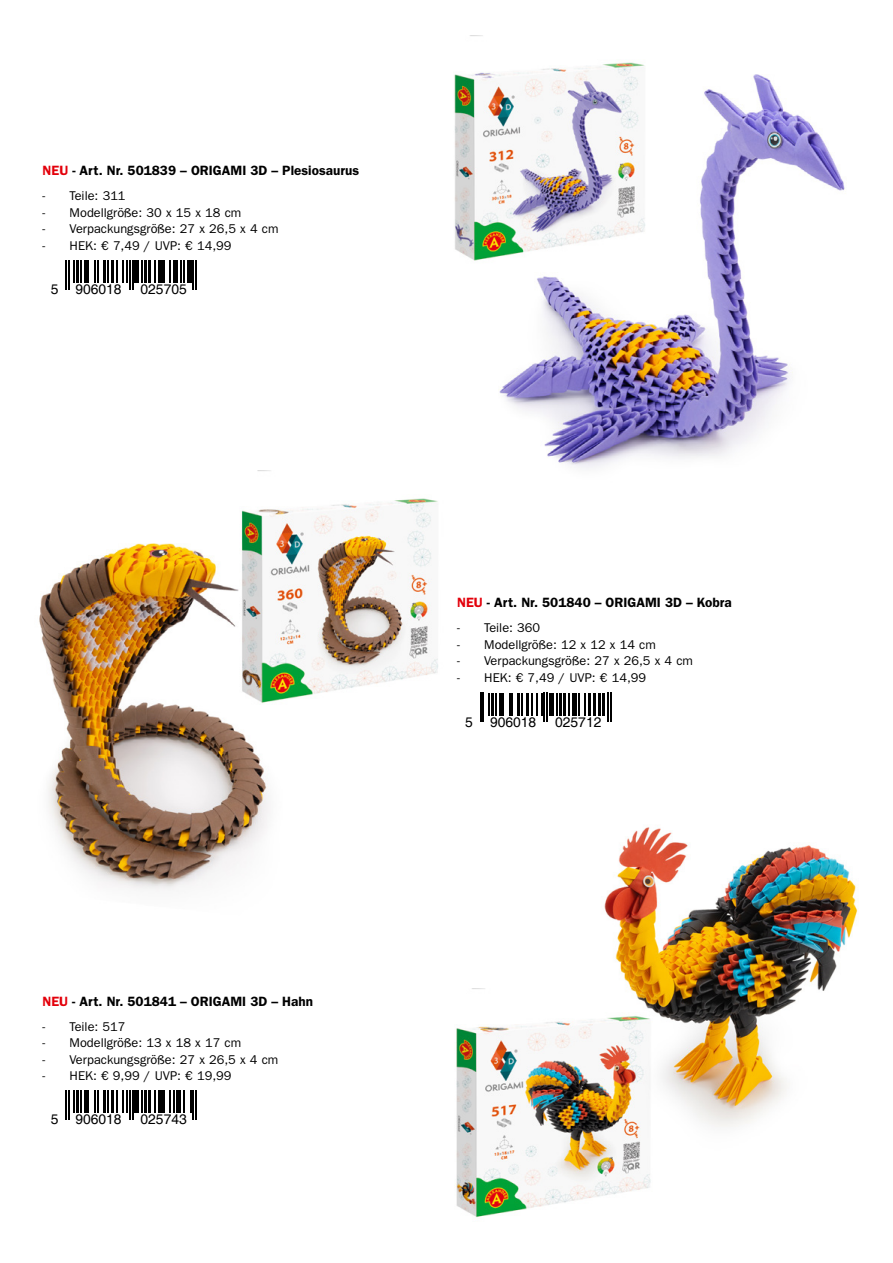
<style>
.page{position:relative;width:893px;height:1263px;background:#fff}
.page>*{position:absolute;margin:0;border:0;box-sizing:border-box;transform-origin:0 0}
.t1{font:13.8px "Helvetica";color:#000}
.t2{font:600 13.5px "ITC Franklin Gothic Std";color:#000}
.t3{font:12.75px "ITC Franklin Gothic Std";color:#000}
.s1{color:#e3000b}
</style>
<div class="page">
<hr style="left:65px;top:260px;width:2px;height:30px;background:#000">
<hr style="left:68px;top:260px;width:1px;height:30px;background:#000">
<svg style="left:74px;top:260px;width:1px;height:23px"></svg>
<hr style="left:76px;top:260px;width:3px;height:23px;background:#000">
<svg style="left:81px;top:260px;width:1px;height:23px"></svg>
<hr style="left:85px;top:260px;width:4px;height:23px;background:#000">
<hr style="left:94px;top:260px;width:2px;height:23px;background:#000">
<hr style="left:97px;top:260px;width:2px;height:23px;background:#000">
<hr style="left:103px;top:260px;width:3px;height:23px;background:#000">
<svg style="left:107px;top:260px;width:1px;height:23px"></svg>
<hr style="left:111px;top:260px;width:3px;height:23px;background:#000">
<svg style="left:117px;top:260px;width:1px;height:23px"></svg>
<hr style="left:122px;top:260px;width:2px;height:23px;background:#000">
<hr style="left:126px;top:260px;width:2px;height:23px;background:#000">
<hr style="left:129px;top:260px;width:1px;height:30px;background:#000">
<hr style="left:132px;top:260px;width:1px;height:30px;background:#000">
<hr style="left:135px;top:260px;width:4px;height:23px;background:#000">
<svg style="left:142px;top:260px;width:1px;height:23px"></svg>
<hr style="left:144px;top:260px;width:3px;height:23px;background:#000">
<hr style="left:148px;top:260px;width:3px;height:23px;background:#000">
<svg style="left:154px;top:260px;width:1px;height:23px"></svg>
<hr style="left:158px;top:260px;width:4px;height:23px;background:#000">
<svg style="left:164px;top:260px;width:1px;height:23px"></svg>
<hr style="left:169px;top:260px;width:2px;height:23px;background:#000">
<div style="left:173px;top:260px;width:5px;height:23px;background:#000"></div>
<hr style="left:180px;top:260px;width:2px;height:23px;background:#000">
<svg style="left:183px;top:260px;width:1px;height:23px"></svg>
<hr style="left:187px;top:260px;width:4px;height:23px;background:#000">
<hr style="left:193px;top:260px;width:1px;height:30px;background:#000">
<hr style="left:196px;top:260px;width:1px;height:30px;background:#000">
<hr style="left:65px;top:1090px;width:2px;height:30px;background:#000">
<hr style="left:68px;top:1090px;width:1px;height:30px;background:#000">
<svg style="left:74px;top:1090px;width:1px;height:23px"></svg>
<hr style="left:76px;top:1090px;width:3px;height:23px;background:#000">
<svg style="left:81px;top:1090px;width:1px;height:23px"></svg>
<hr style="left:85px;top:1090px;width:4px;height:23px;background:#000">
<hr style="left:94px;top:1090px;width:2px;height:23px;background:#000">
<hr style="left:97px;top:1090px;width:2px;height:23px;background:#000">
<hr style="left:103px;top:1090px;width:3px;height:23px;background:#000">
<svg style="left:107px;top:1090px;width:1px;height:23px"></svg>
<hr style="left:111px;top:1090px;width:3px;height:23px;background:#000">
<svg style="left:117px;top:1090px;width:1px;height:23px"></svg>
<hr style="left:122px;top:1090px;width:2px;height:23px;background:#000">
<hr style="left:126px;top:1090px;width:2px;height:23px;background:#000">
<hr style="left:129px;top:1090px;width:1px;height:30px;background:#000">
<hr style="left:132px;top:1090px;width:1px;height:30px;background:#000">
<hr style="left:135px;top:1090px;width:4px;height:23px;background:#000">
<svg style="left:142px;top:1090px;width:1px;height:23px"></svg>
<hr style="left:144px;top:1090px;width:3px;height:23px;background:#000">
<hr style="left:148px;top:1090px;width:3px;height:23px;background:#000">
<svg style="left:154px;top:1090px;width:1px;height:23px"></svg>
<hr style="left:158px;top:1090px;width:4px;height:23px;background:#000">
<svg style="left:164px;top:1090px;width:1px;height:23px"></svg>
<hr style="left:169px;top:1090px;width:2px;height:23px;background:#000">
<hr style="left:173px;top:1090px;width:2px;height:23px;background:#000">
<hr style="left:176px;top:1090px;width:4px;height:23px;background:#000">
<svg style="left:183px;top:1090px;width:1px;height:23px"></svg>
<svg style="left:190px;top:1090px;width:1px;height:23px"></svg>
<hr style="left:193px;top:1090px;width:1px;height:30px;background:#000">
<hr style="left:196px;top:1090px;width:1px;height:30px;background:#000">
<svg style="left:480px;top:693px;width:4px;height:29px"></svg>
<hr style="left:488px;top:693px;width:2px;height:22px;background:#000">
<hr style="left:491px;top:693px;width:3px;height:22px;background:#000">
<hr style="left:495px;top:693px;width:2px;height:22px;background:#000">
<hr style="left:499px;top:693px;width:4px;height:22px;background:#000">
<svg style="left:509px;top:693px;width:4px;height:22px"></svg>
<hr style="left:517px;top:693px;width:3px;height:22px;background:#000">
<hr style="left:521px;top:693px;width:2px;height:22px;background:#000">
<hr style="left:526px;top:693px;width:2px;height:22px;background:#000">
<hr style="left:531px;top:693px;width:2px;height:22px;background:#000">
<svg style="left:537px;top:693px;width:8px;height:29px"></svg>
<hr style="left:546px;top:693px;width:2px;height:29px;background:#000">
<hr style="left:549px;top:693px;width:4px;height:22px;background:#000">
<svg style="left:556px;top:693px;width:1px;height:22px"></svg>
<hr style="left:559px;top:693px;width:3px;height:22px;background:#000">
<hr style="left:563px;top:693px;width:3px;height:22px;background:#000">
<svg style="left:569px;top:693px;width:1px;height:22px"></svg>
<hr style="left:573px;top:693px;width:4px;height:22px;background:#000">
<hr style="left:578px;top:693px;width:2px;height:22px;background:#000">
<svg style="left:584px;top:693px;width:1px;height:22px"></svg>
<hr style="left:588px;top:693px;width:3px;height:22px;background:#000">
<hr style="left:593px;top:693px;width:3px;height:22px;background:#000">
<hr style="left:598px;top:693px;width:2px;height:22px;background:#000">
<hr style="left:602px;top:693px;width:3px;height:22px;background:#000">
<hr style="left:607px;top:693px;width:2px;height:29px;background:#000">
<hr style="left:610px;top:693px;width:2px;height:29px;background:#000">
<img style="left:499px;top:74px;width:346px;height:394px">
<img style="left:39px;top:543px;width:230px;height:348px">
<img style="left:604px;top:827px;width:254px;height:300px">
<img style="left:454px;top:62px;width:216px;height:221px">
<img style="left:209px;top:498px;width:229px;height:227px">
<img style="left:455px;top:988px;width:221px;height:230px">
<p class="t2" style="left:43px;top:162px;width:318px"><span class="s1">NEU</span> - Art. Nr. 501839 – ORIGAMI 3D – Plesiosaurus</p>
<p class="t3" style="left:43px;top:188px;width:84px">- Teile: 311</p>
<p class="t3" style="left:43px;top:205px;width:200px">- Modellgröße: 30 x 15 x 18 cm</p>
<p class="t3" style="left:43px;top:221px;width:237px">- Verpackungsgröße: 27 x 26,5 x 4 cm</p>
<p class="t3" style="left:43px;top:238px;width:190px">- HEK: € 7,49 / UVP: € 14,99</p>
<p class="t1" style="left:51px;top:281px;width:72px">5 906018</p>
<p class="t1" style="left:141px;top:281px;width:48px">025705</p>
<p class="t2" style="left:43px;top:993px;width:272px"><span class="s1">NEU</span> - Art. Nr. 501841 – ORIGAMI 3D – Hahn</p>
<p class="t3" style="left:43px;top:1019px;width:84px">- Teile: 517</p>
<p class="t3" style="left:43px;top:1035px;width:200px">- Modellgröße: 13 x 18 x 17 cm</p>
<p class="t3" style="left:43px;top:1052px;width:237px">- Verpackungsgröße: 27 x 26,5 x 4 cm</p>
<p class="t3" style="left:43px;top:1068px;width:190px">- HEK: € 9,99 / UVP: € 19,99</p>
<p class="t1" style="left:51px;top:1111px;width:72px">5 906018</p>
<p class="t1" style="left:141px;top:1111px;width:48px">025743</p>
<p class="t2" style="left:457px;top:594px;width:276px"><span class="s1">NEU</span> - Art. Nr. 501840 – ORIGAMI 3D – Kobra</p>
<p class="t3" style="left:457px;top:620px;width:84px">- Teile: 360</p>
<p class="t3" style="left:457px;top:637px;width:200px">- Modellgröße: 12 x 12 x 14 cm</p>
<p class="t3" style="left:457px;top:653px;width:237px">- Verpackungsgröße: 27 x 26,5 x 4 cm</p>
<p class="t3" style="left:457px;top:670px;width:190px">- HEK: € 7,49 / UVP: € 14,99</p>
<p class="t1" style="left:465px;top:714px;width:72px">5 906018</p>
<p class="t1" style="left:555px;top:714px;width:48px">025712</p>
</div>
